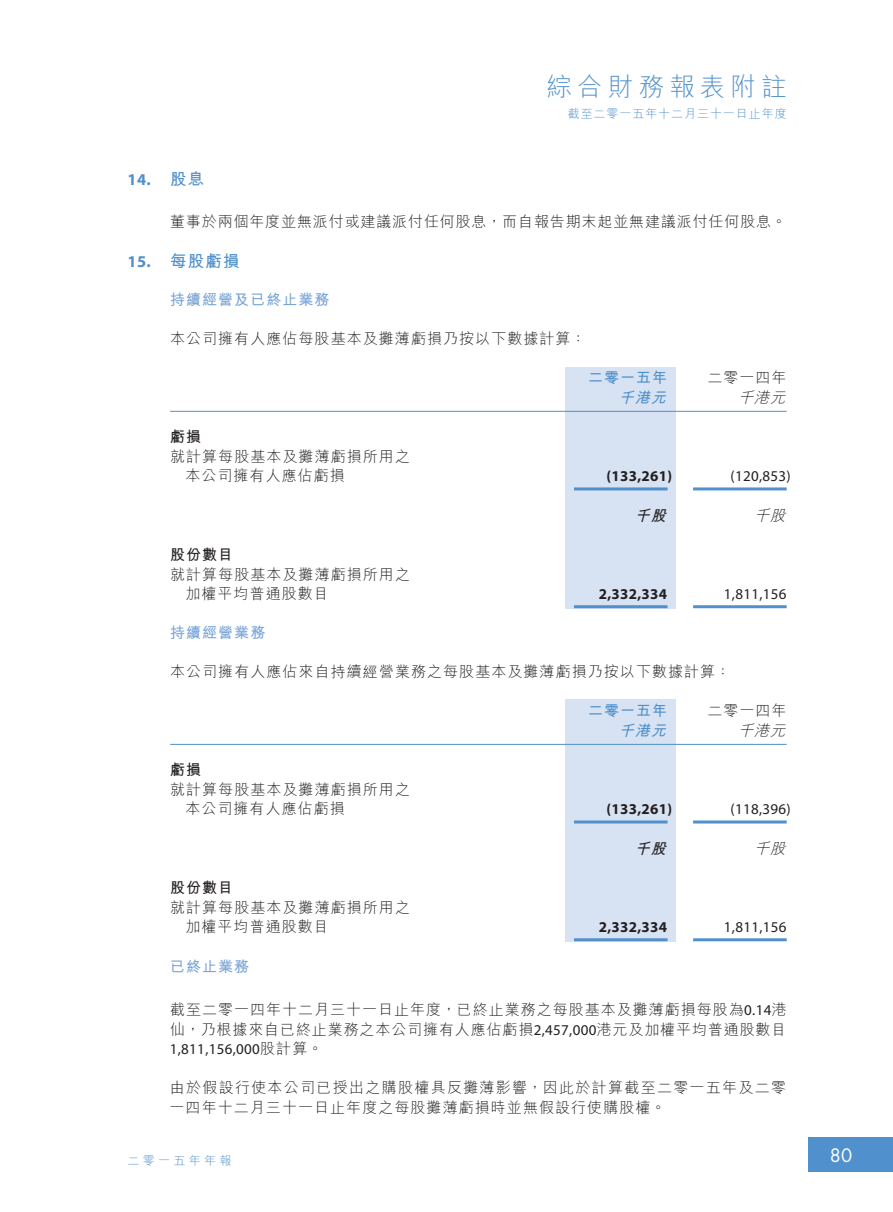
<style>
.page{position:relative;width:893px;height:1212px;background:#fff}
.page>*{position:absolute;margin:0;border:0;box-sizing:border-box;transform-origin:0 0}
.t1{font:300 25.5px "M Hei HK";letter-spacing:.2em;color:#5090cc}
.t2{font:18px "Futura Std";color:#fff}
.t3{font:700 16.5px "M Hei HK";letter-spacing:.07em;color:#5090cc}
.t4{font:700 16.5px "Myriad Pro";color:#5090cc}
.t5{font:300 15px/19.5px "M Hei HK";letter-spacing:.07em;color:#231f20}
.t6{font:15px "Myriad Pro";letter-spacing:.02em;color:#231f20}
.t7{font:700 15px "Myriad Pro";letter-spacing:.02em;color:#231f20}
.t8{font:700 15px "M Hei HK";letter-spacing:.07em;color:#7aa5d7}
.t9{font:700 15px "M Hei HK";letter-spacing:.07em;color:#231f20}
.t10{font:700 15px "M Hei HK";letter-spacing:.07em;color:#5090cc}
.t11{font:italic 300 15px "M Hei HK";color:#231f20}
.t12{font:italic 700 15px "M Hei HK";color:#5090cc}
.t13{font:italic 700 15px "M Hei HK";color:#231f20}
.t14{font:300 12px "M Hei HK";letter-spacing:.08em;color:#5090cc}
.t15{font:300 12px "M Hei HK";letter-spacing:.28em;color:#5090cc}
.s1{font-family:"Myriad Pro";font-weight:400}
.s2{font-family:"M Hei HK";font-weight:300}
</style>
<div class="page">
<div style="left:809px;top:1137px;width:84px;height:34px;background:#5090cc"></div>
<div style="left:566px;top:367px;width:110px;height:241px;background:#d7e3f3"></div>
<hr style="left:170px;top:411px;width:617px;height:1px;background:#5090cc">
<hr style="left:574px;top:487px;width:93px;height:3px;background:#5090cc">
<hr style="left:693px;top:487px;width:94px;height:3px;background:#5090cc">
<hr style="left:574px;top:605px;width:93px;height:3px;background:#5090cc">
<hr style="left:693px;top:605px;width:94px;height:3px;background:#5090cc">
<div style="left:566px;top:700px;width:110px;height:242px;background:#d7e3f3"></div>
<hr style="left:170px;top:744px;width:617px;height:1px;background:#5090cc">
<hr style="left:574px;top:820px;width:93px;height:3px;background:#5090cc">
<hr style="left:693px;top:820px;width:94px;height:3px;background:#5090cc">
<hr style="left:574px;top:938px;width:93px;height:3px;background:#5090cc">
<hr style="left:693px;top:938px;width:94px;height:3px;background:#5090cc">
<h1 class="t1" style="left:547px;top:69px;width:241px">綜合財務報表附註</h1>
<p class="t14" style="left:568px;top:105px;width:220px">截至二零一五年十二月三十一日止年度</p>
<p class="t4" style="left:128px;top:168px;width:25px">14.</p>
<p class="t4" style="left:128px;top:251px;width:25px">15.</p>
<p class="t3" style="left:170px;top:167px;width:36px">股息</p>
<p class="t5" style="left:170px;top:211px;width:618px">董事於兩個年度並無派付或建議派付任何股息，而自報告期末起並無建議派付任何股息。</p>
<p class="t3" style="left:170px;top:249px;width:71px">每股虧損</p>
<p class="t8" style="left:170px;top:289px;width:161px">持續經營及已終止業務</p>
<p class="t5" style="left:170px;top:328px;width:417px">本公司擁有人應佔每股基本及攤薄虧損乃按以下數據計算：</p>
<p class="t9" style="left:170px;top:426px;width:33px">虧損</p>
<p class="t5" style="left:170px;top:446px;width:241px">就計算每股基本及攤薄虧損所用之</p>
<p class="t5" style="left:185px;top:465px;width:161px">本公司擁有人應佔虧損</p>
<p class="t9" style="left:170px;top:544px;width:65px">股份數目</p>
<p class="t5" style="left:170px;top:564px;width:241px">就計算每股基本及攤薄虧損所用之</p>
<p class="t10" style="left:588px;top:367px;width:81px">二零一五年</p>
<p class="t12" style="left:619px;top:386px;width:54px">千港元</p>
<p class="t7" style="left:607px;top:466px;width:67px">)133,261(</p>
<p class="t13" style="left:635px;top:505px;width:38px">千股</p>
<p class="t5" style="left:707px;top:367px;width:81px">二零一四年</p>
<p class="t11" style="left:738px;top:386px;width:54px">千港元</p>
<p class="t6" style="left:730px;top:467px;width:62px">)120,853(</p>
<p class="t11" style="left:754px;top:505px;width:38px">千股</p>
<p class="t5" style="left:185px;top:583px;width:145px">加權平均普通股數目</p>
<p class="t8" style="left:170px;top:622px;width:97px">持續經營業務</p>
<p class="t5" style="left:170px;top:661px;width:562px">本公司擁有人應佔來自持續經營業務之每股基本及攤薄虧損乃按以下數據計算：</p>
<p class="t5" style="left:707px;top:700px;width:81px">二零一四年</p>
<p class="t7" style="left:599px;top:584px;width:70px">2,332,334</p>
<p class="t6" style="left:724px;top:585px;width:64px">1,811,156</p>
<p class="t10" style="left:588px;top:700px;width:81px">二零一五年</p>
<p class="t9" style="left:170px;top:759px;width:33px">虧損</p>
<p class="t5" style="left:170px;top:779px;width:241px">就計算每股基本及攤薄虧損所用之</p>
<p class="t5" style="left:185px;top:798px;width:161px">本公司擁有人應佔虧損</p>
<p class="t9" style="left:170px;top:877px;width:65px">股份數目</p>
<p class="t5" style="left:170px;top:897px;width:241px">就計算每股基本及攤薄虧損所用之</p>
<p class="t12" style="left:619px;top:719px;width:54px">千港元</p>
<p class="t11" style="left:738px;top:719px;width:54px">千港元</p>
<p class="t7" style="left:607px;top:799px;width:67px">)133,261(</p>
<p class="t6" style="left:730px;top:800px;width:62px">)118,396(</p>
<p class="t13" style="left:635px;top:838px;width:38px">千股</p>
<p class="t11" style="left:754px;top:838px;width:38px">千股</p>
<p class="t5" style="left:185px;top:916px;width:145px">加權平均普通股數目</p>
<p class="t8" style="left:170px;top:955px;width:81px">已終止業務</p>
<p class="t5" style="left:170px;top:999px;width:618px">截至二零一四年十二月三十一日止年度，已終止業務之每股基本及攤薄虧損每股為<span class="s1">0.14</span>港仙，乃根據來自已終止業務之本公司擁有人應佔虧損<span class="s1">2,457,000</span>港元及加權平均普通股數目</p>
<p class="t6" style="left:170px;top:1040px;width:154px">1,811,156,000<span class="s2">股計算。</span></p>
<p class="t5" style="left:170px;top:1077px;width:618px">由於假設行使本公司已授出之購股權具反攤薄影響，因此於計算截至二零一五年及二零一四年十二月三十一日止年度之每股攤薄虧損時並無假設行使購股權。</p>
<p class="t7" style="left:599px;top:917px;width:70px">2,332,334</p>
<p class="t6" style="left:724px;top:918px;width:64px">1,811,156</p>
<p class="t15" style="left:128px;top:1152px;width:106px">二零一五年年報</p>
<p class="t2" style="left:830px;top:1144px;width:24px">80</p>
</div>
